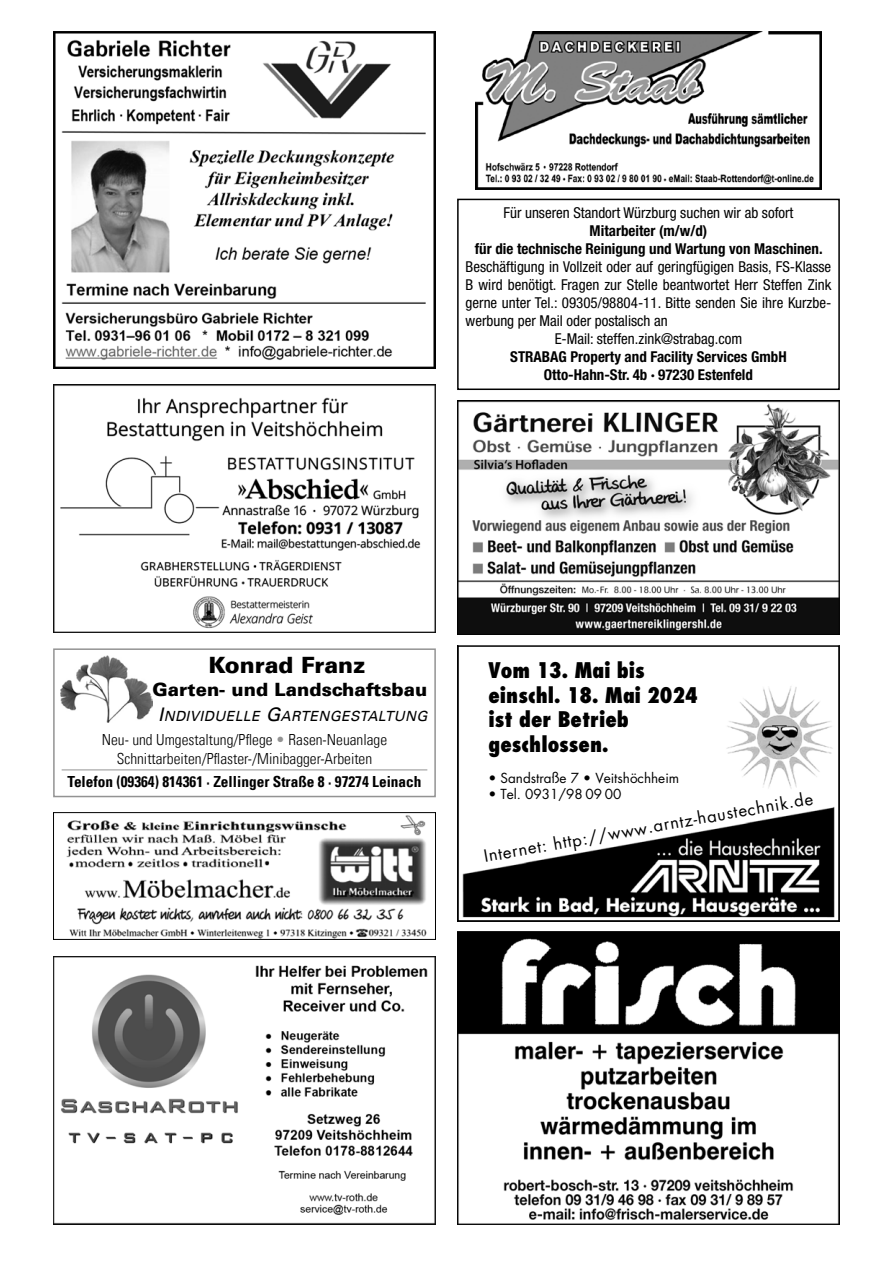
<style>
.page{position:relative;width:893px;height:1263px;background:#fff}
.page>*{position:absolute;margin:0;border:0;box-sizing:border-box;transform-origin:0 0}
.t1{font:900 22.5px "Univers LT";color:#000}
.t2{font:800 condensed 21px/24.6px "Futura";color:#000}
.t3{font:900 18.3px "Univers LT";color:#000}
.t4{font:16.5px "Futura";color:#000}
.t5{font:300 condensed 15.3px/19.5px "Univers LT";color:#000;text-align:center}
.t6{font:700 condensed 15.3px "Univers LT";color:#000}
.t7{font:condensed 15px "Helvetica Neue LT Std";color:#000}
.t8{font:700 condensed 15px/18px "Helvetica Neue LT Std";color:#000;text-align:center}
.t9{font:italic 14.1px "Univers LT";letter-spacing:.025em;color:#000}
.t10{font:13.5px "Futura";color:#000}
.s1{font-size:18.75px}
.s2{color:#939393}
</style>
<div class="page">
<img style="left:53px;top:32px;width:383px;height:337px">
<div style="left:53px;top:648px;width:383px;height:149px;border:2px solid #939393"></div>
<img style="left:60px;top:656px;width:92px;height:66px">
<hr style="left:62px;top:769px;width:365px;height:1px;background:#939393">
<img style="left:457px;top:401px;width:383px;height:234px">
<img style="left:66px;top:815px;width:361px;height:123px">
<div style="left:53px;top:812px;width:383px;height:128px;border:1px solid #000"></div>
<img style="left:53px;top:956px;width:382px;height:269px">
<img style="left:457px;top:931px;width:383px;height:294px">
<img style="left:462px;top:807px;width:373px;height:111px">
<div style="left:457px;top:645px;width:383px;height:277px;border:2px solid #000"></div>
<img style="left:726px;top:686px;width:107px;height:103px">
<div style="left:457px;top:199px;width:383px;height:191px;border:2px solid #000"></div>
<img style="left:475px;top:32px;width:347px;height:157px">
<img style="left:53px;top:385px;width:383px;height:247px">
<p class="t7" style="left:503px;top:204px;width:292px">Für unseren Standort Würzburg suchen wir ab sofort</p>
<p class="t8" style="left:475px;top:221px;width:349px">Mitarbeiter (m/w/d)<br>für die technische Reinigung und Wartung von Maschinen.</p>
<p class="t7" style="left:466px;top:258px;width:367px">Beschäftigung in Vollzeit oder auf geringfügigen Basis, FS-Klasse</p>
<p class="t7" style="left:466px;top:276px;width:367px">B wird benötigt. Fragen zur Stelle beantwortet Herr Steffen Zink</p>
<p class="t7" style="left:466px;top:294px;width:367px">gerne unter Tel.: 09305/98804-11. Bitte senden Sie ihre Kurzbe-</p>
<p class="t7" style="left:466px;top:312px;width:204px">werbung per Mail oder postalisch an</p>
<p class="t7" style="left:555px;top:330px;width:189px">E-Mail: steffen.zink@strabag.com</p>
<p class="t8" style="left:510px;top:347px;width:278px">STRABAG Property and Facility Services GmbH<br>Otto-Hahn-Str. 4b · 97230 Estenfeld</p>
<h1 class="t1" style="left:208px;top:651px;width:159px">Konrad Franz</h1>
<p class="t3" style="left:153px;top:678px;width:276px">Garten- und Landschaftsbau</p>
<p class="t9" style="left:158px;top:707px;width:271px"><span class="s1">I</span>NDIVIDUELLE <span class="s1">G</span>ARTENGESTALTUNG</p>
<p class="t5" style="left:102px;top:729px;width:287px">Neu- und Umgestaltung/Pflege <span class="s2">•</span> Rasen-Neuanlage<br>Schnittarbeiten/Pflaster-/Minibagger-Arbeiten</p>
<p class="t6" style="left:67px;top:772px;width:356px">Telefon (09364) 814361 · Zellinger Straße 8 · 97274 Leinach</p>
<h2 class="t2" style="left:489px;top:658px;width:211px">Vom 13. Mai bis einschl. 18. Mai 2024 ist der Betrieb geschlossen.</h2>
<p class="t10" style="left:488px;top:769px;width:192px">• Sandstraße 7 • Veitshöchheim</p>
<p class="t10" style="left:488px;top:785px;width:135px">• Tel. 0931/98 09 00</p>
<p class="t4" style="left:482px;top:846px;width:335px;rotate:-10deg">Internet: http://www.arntz-haustechnik.de</p>
</div>
